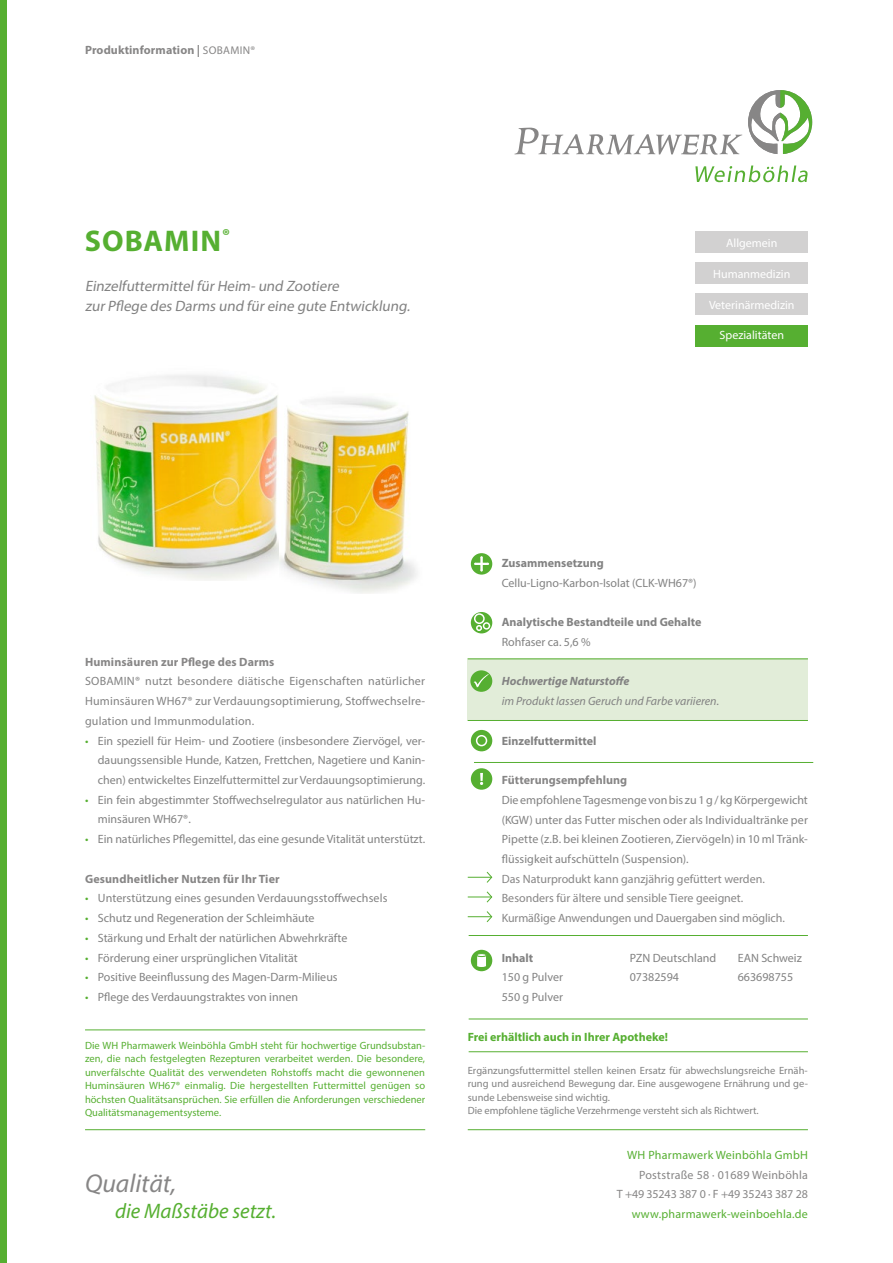
<style>
.page{position:relative;width:893px;height:1263px;background:#fff}
.page>*{position:absolute;margin:0;border:0;box-sizing:border-box;transform-origin:0 0}
.t1{font:700 30px "Myriad Pro";letter-spacing:.035em;color:#56af31}
.t2{font:italic 25.8px "Myriad Pro";color:#878686}
.t3{font:italic 21px "Myriad Pro";color:#56af31}
.t4{font:italic 15px/19.8px "Myriad Pro";color:#828282}
.t5{font:12px/19.8px "Myriad Pro";color:#828282;text-align:justify}
.t6{font:12px/19.8px "Myriad Pro";color:#878686}
.t7{font:700 12px "Myriad Pro";letter-spacing:.01em;color:#878686}
.t8{font:700 12px "Myriad Pro";color:#828282}
.t9{font:12px/19.8px "Myriad Pro";letter-spacing:.02em;color:#878686;text-align:right}
.t10{font:12px "Myriad Pro";letter-spacing:.02em;color:#56af31}
.t11{font:12px "Myriad Pro";color:#fff}
.t12{font:italic 12px "Myriad Pro";color:#828282}
.t13{font:700 12px "Myriad Pro";color:#56af31}
.t14{font:italic 700 12px "Myriad Pro";color:#828282}
.t15{font:10.5px/13.5px "Myriad Pro";color:#56af31;text-align:justify}
.t16{font:10.5px/13.5px "Myriad Pro";color:#828282}
.s1{font-weight:400;font-size:11.25px}
.s2{color:#56af31}
</style>
<div class="page">
<div style="left:0;top:0;width:7px;height:1263px;background:#56af31"></div>
<svg style="left:748px;top:90px;width:64px;height:64px"></svg>
<svg style="left:514px;top:128px;width:228px;height:27px"></svg>
<svg style="left:695px;top:165px;width:113px;height:17px"></svg>
<div style="left:696px;top:232px;width:112px;height:21px;background:#d2d1d1"></div>
<div style="left:696px;top:263px;width:112px;height:21px;background:#d2d1d1"></div>
<div style="left:696px;top:325px;width:112px;height:21px;background:#56af31"></div>
<div style="left:696px;top:294px;width:112px;height:21px;background:#d2d1d1"></div>
<div style="left:468px;top:658px;width:340px;height:63px;background:#e2edd9"></div>
<img style="left:94px;top:375px;width:186px;height:206px">
<img style="left:280px;top:397px;width:137px;height:196px">
<hr style="left:85px;top:1029px;width:340px;height:1px;background:#56af31">
<hr style="left:85px;top:1129px;width:340px;height:1px;background:#56af31">
<hr style="left:468px;top:1129px;width:340px;height:1px;background:#56af31">
<hr style="left:468px;top:658px;width:340px;height:1px;background:#56af31">
<hr style="left:468px;top:720px;width:340px;height:1px;background:#56af31">
<hr style="left:474px;top:762px;width:339px;height:1px;background:#56af31">
<hr style="left:469px;top:935px;width:339px;height:1px;background:#56af31">
<hr style="left:469px;top:1018px;width:339px;height:1px;background:#56af31">
<hr style="left:469px;top:1051px;width:339px;height:1px;background:#56af31">
<svg style="left:471px;top:553px;width:21px;height:22px"></svg>
<div style="left:471px;top:612px;width:21px;height:21px;background:#56af31;border-radius:50%"></div>
<div style="left:471px;top:730px;width:21px;height:21px;background:#56af31;border-radius:50%"></div>
<div style="left:471px;top:768px;width:21px;height:22px;background:#56af31;border-radius:50%"></div>
<div style="left:476px;top:735px;width:11px;height:11px;border:2px solid #fff;border-radius:50%"></div>
<div style="left:474px;top:613px;width:11px;height:11px;border:2px solid #fff;border-radius:50%"></div>
<div style="left:483px;top:622px;width:7px;height:8px;border:2px solid #fff;border-radius:50%"></div>
<svg style="left:476px;top:625px;width:6px;height:6px"></svg>
<svg style="left:480px;top:773px;width:3px;height:12px"></svg>
<svg style="left:468px;top:871px;width:25px;height:12px"></svg>
<svg style="left:468px;top:891px;width:25px;height:12px"></svg>
<svg style="left:468px;top:911px;width:25px;height:12px"></svg>
<svg style="left:474px;top:556px;width:15px;height:16px"></svg>
<div style="left:471px;top:950px;width:21px;height:21px;background:#56af31;border-radius:50%"></div>
<svg style="left:477px;top:956px;width:9px;height:11px"></svg>
<div style="left:476px;top:953px;width:11px;height:4px;border:1px solid #56af31;border-radius:50%"></div>
<svg style="left:470px;top:670px;width:22px;height:22px"></svg>
<svg style="left:474px;top:674px;width:15px;height:13px"></svg>
<p class="t7" style="left:85px;top:42px;width:172px">Produktinformation | <span class="s1">SOBAMIN®</span></p>
<h1 class="t1" style="left:85px;top:222px;width:147px">SOBAMIN<sup>®</sup></h1>
<p class="t4" style="left:85px;top:276px;width:329px">EinzelfuttermittelfürHeim-und Zootiere<br>zurPflege des Darms und füreine gute Entwicklung.</p>
<p class="t11" style="left:726px;top:235px;width:53px">Allgemein</p>
<p class="t11" style="left:713px;top:266px;width:79px">Humanmedizin</p>
<p class="t11" style="left:709px;top:297px;width:87px">Veterinärmedizin</p>
<p class="t11" style="left:720px;top:328px;width:66px">Spezialitäten</p>
<p class="t7" style="left:85px;top:654px;width:191px">Huminsäuren zur Pflege des Darms</p>
<p class="t5" style="left:85px;top:671px;width:342px">SOBAMIN® nutzt besondere diätische Eigenschaften natürlicher Huminsäuren WH67® zur Verdauungsoptimierung, Stoffwechselre&shy;gulation und Immunmodulation.</p>
<p class="t5" style="left:98px;top:730px;width:329px;text-indent:-13px"><span class="s2">•</span> Ein speziell für Heim- und Zootiere (insbesondere Ziervögel, ver&shy;dauungssensible Hunde, Katzen, Frettchen, Nagetiere und Kanin&shy;chen) entwickeltes Einzelfuttermittel zur Verdauungsoptimierung.</p>
<p class="t5" style="left:98px;top:790px;width:329px;text-indent:-13px"><span class="s2">•</span> Ein fein abgestimmter Stoffwechselregulator aus natürlichen Hu&shy;minsäuren WH67®.</p>
<p class="t5" style="left:85px;top:829px;width:342px"><span class="s2">•</span> Ein natürliches Pflegemittel, das eine gesunde Vitalität unterstützt.</p>
<p class="t7" style="left:85px;top:871px;width:196px">Gesundheitlicher Nutzen für Ihr Tier</p>
<p class="t5" style="left:85px;top:888px;width:304px"><span class="s2">•</span> Unterstützung eines gesunden Verdauungsstoffwechsels</p>
<p class="t5" style="left:85px;top:908px;width:231px"><span class="s2">•</span> Schutz und Regeneration der Schleimhäute</p>
<p class="t5" style="left:85px;top:928px;width:264px"><span class="s2">•</span> Stärkung und Erhalt der natürlichen Abwehrkräfte</p>
<p class="t5" style="left:85px;top:947px;width:214px"><span class="s2">•</span> Förderung einer ursprünglichen Vitalität</p>
<p class="t5" style="left:85px;top:967px;width:254px"><span class="s2">•</span> Positive Beeinflussung des Magen-Darm-Milieus</p>
<p class="t5" style="left:85px;top:987px;width:215px"><span class="s2">•</span> Pflege des Verdauungstraktes von innen</p>
<p class="t15" style="left:85px;top:1038px;width:342px">Die WH Pharmawerk Weinböhla GmbH steht für hochwertige Grundsubstan&shy;zen, die nach festgelegten Rezepturen verarbeitet werden. Die besondere, unverfälschte Qualität des verwendeten Rohstoffs macht die gewonnenen Huminsäuren WH67® einmalig. Die hergestellten Futtermittel genügen so höchsten Qualitätsansprüchen. Sie erfüllen die Anforderungen verschiedener Qualitätsmanagementsysteme.</p>
<h2 class="t2" style="left:85px;top:1168px;width:93px">Qualität,</h2>
<h3 class="t3" style="left:115px;top:1198px;width:163px">die Maßstäbe setzt.</h3>
<p class="t8" style="left:502px;top:555px;width:103px">Zusammensetzung</p>
<p class="t5" style="left:502px;top:573px;width:196px">Cellu-Ligno-Karbon-Isolat (CLK-WH67®)</p>
<p class="t8" style="left:502px;top:614px;width:201px">Analytische Bestandteile und Gehalte</p>
<p class="t5" style="left:502px;top:632px;width:90px">Rohfaser ca. 5,6 %</p>
<p class="t14" style="left:502px;top:673px;width:129px">Hochwertige Naturstoffe</p>
<p class="t12" style="left:502px;top:694px;width:219px">im Produkt lassen Geruch und Farbe variieren.</p>
<p class="t8" style="left:502px;top:733px;width:96px">Einzelfuttermittel</p>
<p class="t7" style="left:502px;top:772px;width:127px">Fütterungsempfehlung</p>
<p class="t5" style="left:502px;top:790px;width:308px">Die empfohlene Tagesmenge von bis zu 1 g / kg Körpergewicht (KGW) unter das Futter mischen oder als Individualtränke per Pipette (z.B. bei kleinen Zootieren, Ziervögeln) in 10 ml Tränk&shy;flüssigkeit aufschütteln (Suspension).</p>
<p class="t6" style="left:502px;top:868px;width:285px">Das Naturprodukt kann ganzjährig gefüttert werden.<br>Besonders für ältere und sensible Tiere geeignet.<br>Kurmäßige Anwendungen und Dauergaben sind möglich.</p>
<p class="t8" style="left:502px;top:950px;width:33px">Inhalt</p>
<p class="t5" style="left:630px;top:947px;width:88px">PZN Deutschland</p>
<p class="t5" style="left:738px;top:947px;width:66px">EAN Schweiz</p>
<p class="t5" style="left:502px;top:967px;width:63px">150 g Pulver</p>
<p class="t5" style="left:630px;top:967px;width:51px">07382594</p>
<p class="t5" style="left:738px;top:967px;width:57px">663698755</p>
<p class="t5" style="left:502px;top:987px;width:63px">550 g Pulver</p>
<p class="t13" style="left:468px;top:1029px;width:202px">Frei erhältlich auch in Ihrer Apotheke!</p>
<p class="t16" style="left:468px;top:1063px;width:342px">Ergänzungsfuttermittel stellen keinen Ersatz für abwechslungsreiche Ernäh&shy;rung und ausreichend Bewegung dar. Eine ausgewogene Ernährung und ge&shy;sunde Lebensweise sind wichtig.<br>Die empfohlene tägliche Verzehrmenge versteht sich als Richtwert.</p>
<p class="t10" style="left:627px;top:1147px;width:182px">WH Pharmawerk Weinböhla GmbH</p>
<p class="t9" style="left:617px;top:1164px;width:193px">Poststraße 58 · 01689 Weinböhla<br>T +49 35243 387 0 · F +49 35243 387 28</p>
<p class="t10" style="left:632px;top:1207px;width:178px">www.pharmawerk-weinboehla.de</p>
</div>
